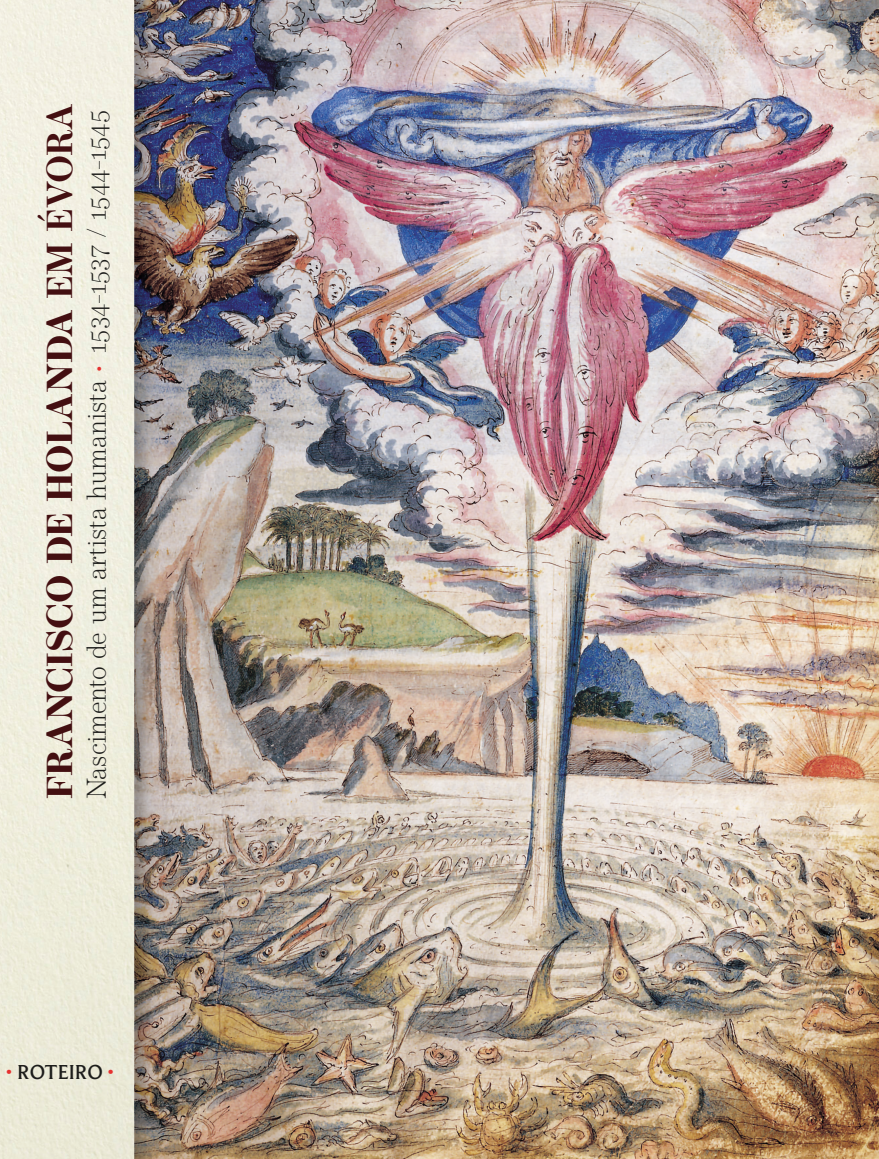
<style>
.page{position:relative;width:879px;height:1159px;background:#fff}
.page>*{position:absolute;margin:0;border:0;box-sizing:border-box;transform-origin:0 0}
.t1{font:700 36px "Operetta 8";color:#430f11}
.t2{font:200 27px "Operetta 8";color:#1d1d1b}
.t3{font:500 21px "Beaufort Pro";color:#1d1d1b}
.s1{font-weight:600}
.s2{font-family:"Beaufort Pro";font-weight:500;color:#e6312f}
.s3{font-size:30px;color:#e6312f}
</style>
<div class="page">
<img style="left:0;top:0;width:878px;height:1158px">
<h1 class="t1" style="left:39px;top:799px;width:697px;rotate:-90deg">FRANCISCO DE HOLANDA <span class="s1">EM ÉVORA</span></h1>
<p class="t2" style="left:73px;top:799px;width:690px;rotate:-90deg">Nascimento de um artista humanista <span class="s2">·</span> 1534-1537 / 1544-1545</p>
<p class="t3" style="left:6px;top:1058px;width:110px"><span class="s3">·</span> ROTEIRO <span class="s3">·</span></p>
</div>
